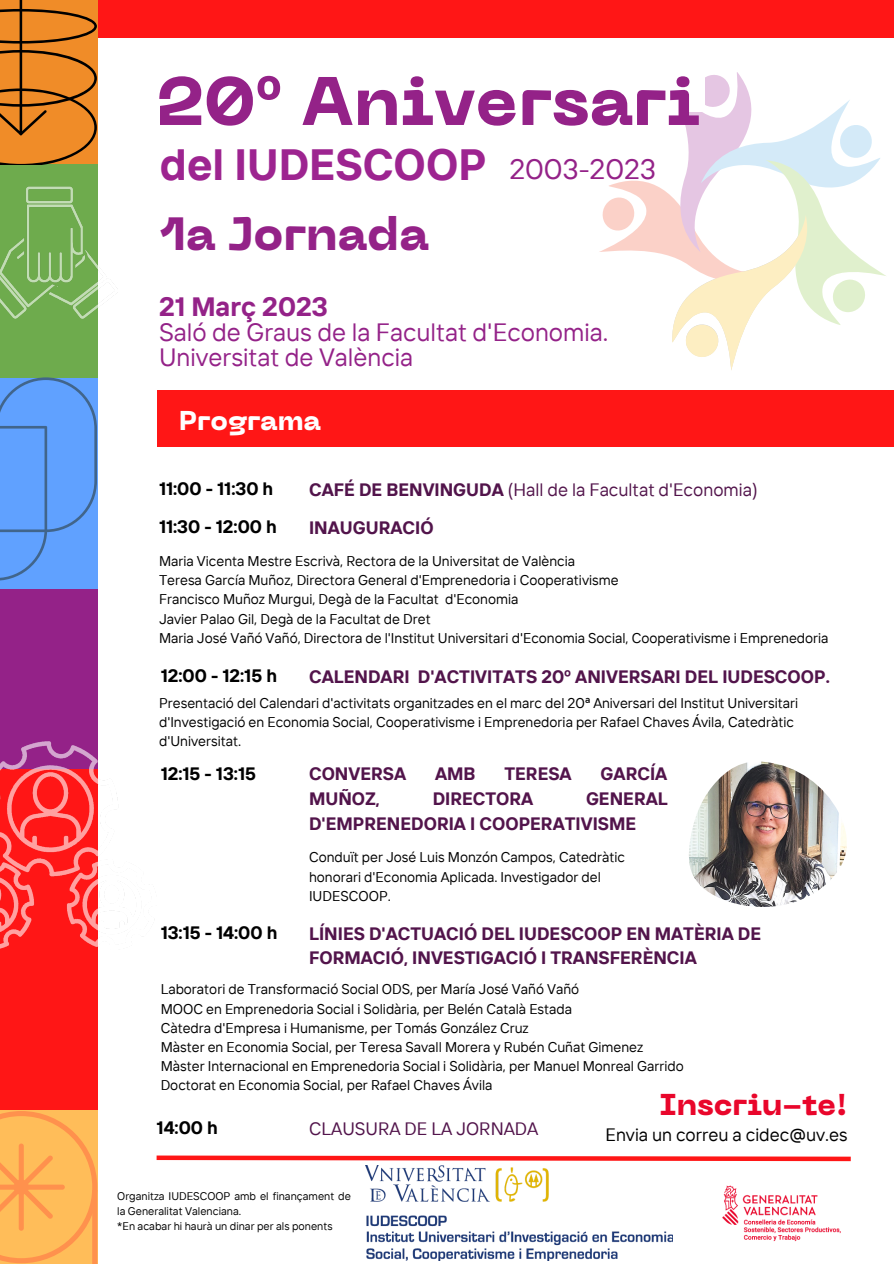
<style>
.page{position:relative;width:894px;height:1264px;background:#fff}
.page>*{position:absolute;margin:0;border:0;box-sizing:border-box;transform-origin:0 0}
.t1{font:800 68.1px "PP Neue Machina";color:#942288}
.t2{font:800 46.2px "PP Neue Machina";color:#942288}
.t3{font:700 43.65px "TT Interphases";color:#9d2490}
.t4{font:800 29.85px "PP Neue Machina";color:#e9062b}
.t5{font:800 27px "PP Neue Machina";color:#fff}
.t6{font:700 26.55px "TT Interphases";color:#942288}
.t7{font:25.05px/24.8px "TT Interphases";color:#942288}
.t8{font:700 17.85px/24.8px "TT Interphases";color:#52144b}
.t9{font:700 17.85px "TT Interphases";color:#000}
.t10{font:17.85px "TT Interphases";color:#52144b}
.t11{font:17.85px "TT Interphases";color:#000}
.t12{font:14.1px/19.2px "TT Interphases";color:#000}
.t13{font:11.1px/14.7px "TT Interphases";color:#000}
.s1{font-family:"Noto Sans";font-weight:700}
.s2{font-weight:400;font-size:28.05px;color:#942288}
.s3{font-weight:700}
</style>
<div class="page">
<div style="left:89px;top:0;width:804px;height:38px;background:#ff1616"></div>
<div style="left:0;top:342px;width:97px;height:263px;background:#60a1ff"></div>
<div style="left:0;top:143px;width:97px;height:234px;background:#6eab4d"></div>
<div style="left:0;top:760px;width:97px;height:349px;background:#ff1616"></div>
<div style="left:0;top:589px;width:97px;height:179px;background:#942288"></div>
<svg style="left:0;top:0;width:97px;height:164px;background:#d17a22"></svg>
<svg style="left:0;top:377px;width:97px;height:203px"></svg>
<svg style="left:0;top:1110px;width:97px;height:153px;background:#ffb456"></svg>
<img style="left:0;top:186px;width:117px;height:133px">
<img style="left:0;top:742px;width:155px;height:207px">
<div style="left:157px;top:390px;width:736px;height:56px;background:#ff1616"></div>
<img style="left:689px;top:761px;width:158px;height:146px">
<svg style="left:599px;top:72px;width:287px;height:298px"></svg>
<img style="left:722px;top:1185px;width:119px;height:57px">
<div style="left:592px;top:46px;width:112px;height:65px;background:#fff"></div>
<svg style="left:156px;top:1155px;width:695px;height:7px"></svg>
<img style="left:365px;top:1165px;width:307px;height:95px">
<h1 class="t1" style="left:156px;top:75px;width:545px">20<span class="s1">º</span> Aniversari</h1>
<h3 class="t3" style="left:160px;top:136px;width:497px">del IUDESCOOP <span class="s2">2003-2023</span></h3>
<h2 class="t2" style="left:159px;top:216px;width:271px">1a Jornada</h2>
<h3 class="t6" style="left:159px;top:289px;width:170px">21 Març 2023</h3>
<h3 class="t7" style="left:159px;top:319px;width:450px">Saló de Graus de la Facultat d'Economia.<br>Universitat de València</h3>
<h3 class="t5" style="left:179px;top:410px;width:143px">Programa</h3>
<p class="t9" style="left:159px;top:477px;width:116px">11:00 - 11:30 h</p>
<p class="t10" style="left:309px;top:478px;width:450px"><span class="s3">CAFÉ DE BENVINGUDA</span> (Hall de la Facultat d'Economia)</p>
<p class="t9" style="left:159px;top:515px;width:119px">11:30 - 12:00 h</p>
<p class="t8" style="left:309px;top:515px;width:126px">INAUGURACIÓ</p>
<p class="t12" style="left:159px;top:551px;width:671px">Maria Vicenta Mestre Escrivà, Rectora de la Universitat de València<br>Teresa García Muñoz, Directora General d'Emprenedoria i Cooperativisme<br>Francisco Muñoz Murgui, Degà de la Facultat d'Economia<br>Javier Palao Gil, Degà de la Facultat de Dret<br>Maria José Vañó Vañó, Directora de l'Institut Universitari d'Economia Social, Cooperativisme i Emprenedoria</p>
<p class="t9" style="left:161px;top:664px;width:118px">12:00 - 12:15 h</p>
<p class="t8" style="left:309px;top:663px;width:522px">CALENDARI D'ACTIVITATS 20º ANIVERSARI DEL IUDESCOOP.</p>
<p class="t12" style="left:159px;top:692px;width:640px">Presentació del Calendari d'activitats organitzades en el marc del 20ª Aniversari del Institut Universitari d'Investigació en Economia Social, Cooperativisme i Emprenedoria per Rafael Chaves Ávila, Catedràtic d'Universitat.</p>
<p class="t8" style="left:309px;top:761px;width:99px">CONVERSA</p>
<p class="t8" style="left:435px;top:761px;width:42px">AMB</p>
<p class="t8" style="left:504px;top:761px;width:69px">TERESA</p>
<p class="t8" style="left:600px;top:761px;width:68px">GARCÍA</p>
<p class="t8" style="left:309px;top:786px;width:73px">MUÑOZ,</p>
<p class="t8" style="left:432px;top:786px;width:102px">DIRECTORA</p>
<p class="t9" style="left:161px;top:762px;width:97px">12:15 - 13:15</p>
<p class="t8" style="left:309px;top:786px;width:360px;text-indent:277px">GENERAL<br>D'EMPRENEDORIA I COOPERATIVISME</p>
<p class="t9" style="left:161px;top:920px;width:118px">13:15 - 14:00 h</p>
<p class="t12" style="left:309px;top:847px;width:317px">Conduït per José Luis Monzón Campos, Catedràtic honorari d'Economia Aplicada. Investigador del<br>IUDESCOOP.</p>
<p class="t8" style="left:309px;top:920px;width:453px">LÍNIES D'ACTUACIÓ DEL IUDESCOOP EN MATÈRIA DE<br>FORMACIÓ, INVESTIGACIÓ I TRANSFERÈNCIA</p>
<p class="t12" style="left:161px;top:979px;width:524px">Laboratori de Transformació Social ODS, per María José Vañó Vañó<br>MOOC en Emprenedoria Social i Solidària, per Belén Català Estada<br>Càtedra d'Empresa i Humanisme, per Tomás González Cruz<br>Màster en Economia Social, per Teresa Savall Morera y Rubén Cuñat Gimenez Màster Internacional en Emprenedoria Social i Solidària, per Manuel Monreal Garrido Doctorat en Economia Social, per Rafael Chaves Ávila</p>
<p class="t9" style="left:156px;top:1116px;width:63px">14:00 h</p>
<p class="t10" style="left:309px;top:1116px;width:231px">CLAUSURA DE LA JORNADA</p>
<h3 class="t4" style="left:659px;top:1092px;width:189px">Inscriu-te!</h3>
<p class="t11" style="left:605px;top:1123px;width:243px">Envia un correu a cidec@uv.es</p>
<p class="t13" style="left:117px;top:1188px;width:235px">Organitza IUDESCOOP amb el finançament de la Generalitat Valenciana.<br>*En acabar hi haurà un dinar per als ponents</p>
</div>
